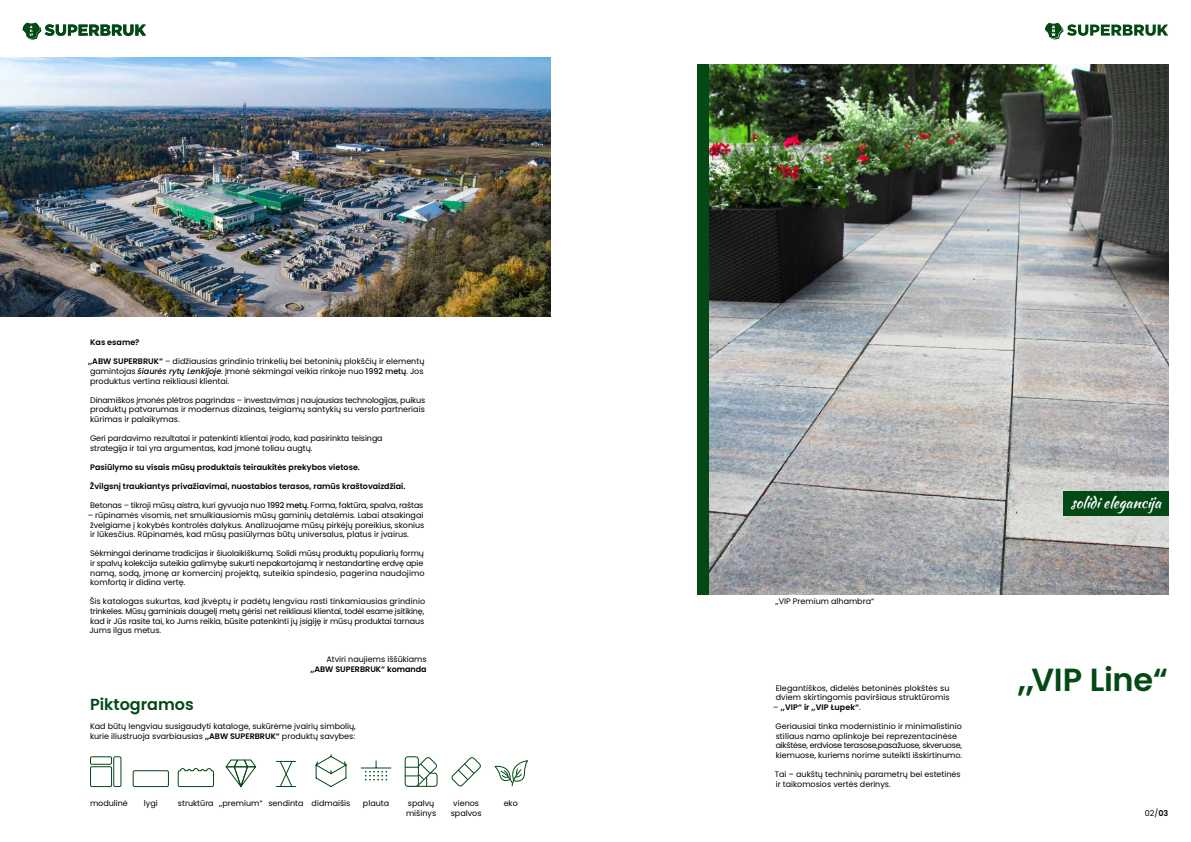
<style>
.page{position:relative;width:1191px;height:842px;background:#fff}
.page>*{position:absolute;margin:0;border:0;box-sizing:border-box;transform-origin:0 0}
.t1{font:600 32px "Poppins";letter-spacing:-.01em;color:#024915}
.t2{font:600 16px "Poppins";color:#024915}
.t3{font:15px "Kaushan Script";color:#fff}
.t4{font:8px/9.6px "Poppins";color:#000}
.t5{font:8px/9.6px "Poppins";letter-spacing:-.02em;color:#000}
.t6{font:600 8px "Poppins";color:#000}
.s1{font-weight:600}
.s2{font-weight:500;font-style:italic}
.s3{font-weight:500}
.s4{font-weight:400}
</style>
<div class="page">
<svg style="left:1045px;top:23px;width:123px;height:16px"></svg>
<img style="left:0;top:57px;width:550px;height:259px">
<svg style="left:23px;top:23px;width:123px;height:16px"></svg>
<img style="left:708px;top:64px;width:460px;height:530px">
<div style="left:1063px;top:491px;width:105px;height:25px;background:#024915"></div>
<div style="left:697px;top:64px;width:11px;height:530px;background:#024915"></div>
<svg style="left:451px;top:757px;width:30px;height:30px"></svg>
<div style="left:90px;top:756px;width:22px;height:9px;border:1px solid #024915"></div>
<div style="left:113px;top:756px;width:8px;height:31px;border:1px solid #024915"></div>
<div style="left:90px;top:766px;width:22px;height:21px;border:1px solid #024915"></div>
<div style="left:133px;top:770px;width:36px;height:17px;border:1px solid #024915"></div>
<svg style="left:225px;top:759px;width:32px;height:28px"></svg>
<svg style="left:276px;top:760px;width:20px;height:27px"></svg>
<svg style="left:315px;top:754px;width:32px;height:33px"></svg>
<svg style="left:177px;top:768px;width:37px;height:19px"></svg>
<svg style="left:405px;top:756px;width:33px;height:31px"></svg>
<svg style="left:494px;top:760px;width:34px;height:27px"></svg>
<hr style="left:361px;top:767px;width:30px;height:1px;background:#024915">
<svg style="left:365px;top:761px;width:22px;height:19px"></svg>
<p class="t6" style="left:90px;top:338px;width:51px">Kas esame?</p>
<p class="t4" style="left:88px;top:357px;width:338px;text-align:justify"><span class="s1">„ABW SUPERBRUK“</span> – didžiausias grindinio trinkelių bei betoninių plokščių ir elementų gamintojas <span class="s2">šiaurės rytų Lenkijoje</span>. Įmonė sėkmingai veikia rinkoje nuo <span class="s3">1992 metų</span>. Jos produktus vertina reikliausi klientai.</p>
<p class="t4" style="left:90px;top:395px;width:336px;text-align:justify">Dinamiškos įmonės plėtros pagrindas – investavimas į naujausias technologijas, puikus produktų patvarumas ir modernus dizainas, teigiamų santykių su verslo partneriais kūrimas ir palaikymas.</p>
<p class="t4" style="left:90px;top:434px;width:294px">Geri pardavimo rezultatai ir patenkinti klientai įrodo, kad pasirinkta teisinga strategija ir tai yra argumentas, kad įmonė toliau augtų.</p>
<p class="t6" style="left:90px;top:463px;width:271px">Pasiūlymo su visais mūsų produktais teiraukitės prekybos vietose.</p>
<p class="t6" style="left:90px;top:482px;width:317px">Žvilgsnį traukiantys privažiavimai, nuostabios terasos, ramūs kraštovaizdžiai.</p>
<p class="t5" style="left:90px;top:501px;width:335px">Betonas – tikroji mūsų aistra, kuri gyvuoja nuo <span class="s3">1992 metų</span>. Forma, faktūra, spalva, raštas</p>
<p class="t4" style="left:88px;top:510px;width:338px">– rūpinamės visomis, net smulkiausiomis mūsų gaminių detalėmis. Labai atsakingai žvelgiame į kokybės kontrolės dalykus. Analizuojame mūsų pirkėjų poreikius, skonius ir lūkesčius. Rūpinamės, kad mūsų pasiūlymas būtų universalus, platus ir įvairus.</p>
<p class="t5" style="left:90px;top:549px;width:336px">Sėkmingai deriname tradicijas ir šiuolaikiškumą. Solidi mūsų produktų populiarių formų ir spalvų kolekcija suteikia galimybę sukurti nepakartojamą ir nestandartinę erdvę apie namą, sodą, įmonę ar komercinį projektą, suteikia spindesio, pagerina naudojimo komfortą ir didina vertę.</p>
<p class="t4" style="left:89px;top:597px;width:337px">Šis katalogas sukurtas, kad įkvėptų ir padėtų lengviau rasti tinkamiausias grindinio trinkeles. Mūsų gaminiais daugelį metų gėrisi net reikliausi klientai, todėl esame įsitikinę, kad ir Jūs rasite tai, ko Jums reikia, būsite patenkinti jų įsigiję ir mūsų produktai tarnaus Jums ilgus metus.</p>
<p class="t4" style="left:326px;top:654px;width:102px">Atviri naujiems iššūkiams</p>
<p class="t6" style="left:310px;top:664px;width:118px">„ABW SUPERBRUK“ komanda</p>
<h2 class="t2" style="left:90px;top:695px;width:105px">Piktogramos</h2>
<p class="t4" style="left:90px;top:722px;width:267px">Kad būtų lengviau susigaudyti kataloge, sukūrėme įvairių simbolių, kurie iliustruoja svarbiausias <span class="s1">„ABW SUPERBRUK“</span> produktų savybes:</p>
<p class="t4" style="left:90px;top:798px;width:39px">modulinė</p>
<p class="t4" style="left:144px;top:798px;width:15px">lygi</p>
<p class="t4" style="left:178px;top:798px;width:127px">struktūra „premium“ sendinta</p>
<p class="t4" style="left:363px;top:798px;width:28px">plauta</p>
<p class="t4" style="left:406px;top:798px;width:32px">spalvų mišinys</p>
<p class="t4" style="left:312px;top:798px;width:40px">didmaišis</p>
<p class="t4" style="left:451px;top:798px;width:32px;text-align:center">vienos spalvos</p>
<p class="t4" style="left:504px;top:798px;width:16px">eko</p>
<p class="t4" style="left:775px;top:597px;width:100px">„VIP Premium alhambra“</p>
<p class="t4" style="left:775px;top:683px;width:175px">Elegantiškos, didelės betoninės plokštės su dviem skirtingomis paviršiaus struktūromis</p>
<p class="t6" style="left:773px;top:703px;width:89px"><span class="s4">–</span> „VIP“ ir „VIP Łupek“<span class="s4">.</span></p>
<p class="t4" style="left:775px;top:722px;width:188px">Geriausiai tinka modernistinio ir minimalistinio stiliaus namo aplinkoje bei reprezentacinėse aikštėse, erdviose terasose,pasažuose, skveruose, kiemuose, kuriems norime suteikti išskirtinumo.</p>
<p class="t4" style="left:775px;top:770px;width:187px">Tai – aukštų techninių parametrų bei estetinės ir taikomosios vertės derinys.</p>
<h3 class="t3" style="left:1070px;top:492px;width:92px">solidi elegancija</h3>
<h1 class="t1" style="left:1017px;top:661px;width:152px">„VIP Line“</h1>
<p class="t4" style="left:1144px;top:808px;width:25px">02/<span class="s1">03</span></p>
</div>
